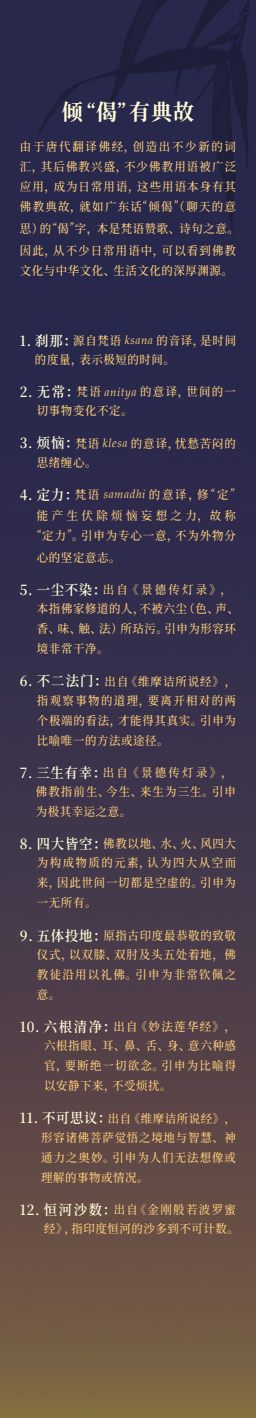
<style>
.page{position:relative;width:256px;height:1418px;background:#fff}
.page>*{position:absolute;margin:0;border:0;box-sizing:border-box;transform-origin:0 0}
.t1{font:200 22px "Noto Serif SC";color:#fffbd6;scale:.95 1}
.t2{font:200 12px/19.7px "Noto Serif SC";letter-spacing:.08em;color:#fece7a;text-align:justify;scale:.95 1}
.t3{font:200 12px/20px "Noto Serif SC";letter-spacing:.05em;color:#fece7a;scale:.95 1}
.t4{font:200 12px/20px "Noto Serif SC";letter-spacing:.1em;color:#fece7a;scale:.95 1}
.t5{font:200 12px "Noto Serif SC";letter-spacing:.3em;color:#fece7a;scale:.95 1}
.s1{font-family:"ST Kaiti SC";font-weight:700}
.s2{font-family:"ST Kaiti SC";font-weight:400}
.s3{font-size:14px;color:#fffbd6}
.s4{font-family:"Palatino";font-weight:400;font-style:italic}
</style>
<div class="page">
<img style="left:0;top:0;width:255px;height:1417px">
<p class="t1" style="left:62px;top:100px;width:140px">倾 <span class="s1">“</span>偈<span class="s1">”</span>有典故</p>
<p class="t2" style="left:20px;top:137px;width:228px;line-height:20px">由于唐代翻译佛经，创造出不少新的词汇，其后佛教兴盛，不少佛教用语被广泛应用，成为日常用语，这些用语本身有其佛教典故，就如广东话<span class="s2">“</span>倾偈（聊天的意</p>
<p class="t3" style="left:20px;top:194px;width:231px;line-height:23.2px;text-indent:153px"><span class="s2">”<br></span>思）的<span class="s2">“</span>偈<span class="s2">”</span>字，本是梵语赞歌、诗句之意。</p>
<p class="t3" style="left:20px;top:241px;width:228px">因此，从不少日常用语中，可以看到佛教文化与中华文化、生活文化的深厚渊源。</p>
<p class="t3" style="left:35px;top:331px;width:212px;line-height:19px;text-indent:-15px"><span class="s3">1. 刹那：</span>源自梵语 <span class="s4">ksana</span> 的音译，是时间的度量，表示极短的时间。</p>
<p class="t2" style="left:37px;top:382px;width:210px;line-height:19px;text-indent:-17px"><span class="s3">2. 无常：</span>梵语 <span class="s4">anitya</span> 的意译，世间的一切事物变化不定。</p>
<p class="t2" style="left:37px;top:434px;width:210px;line-height:19px;text-indent:-17px"><span class="s3">3. 烦恼：</span>梵语 <span class="s4">klesa</span> 的意译，忧愁苦闷的思绪缠心。</p>
<p class="t2" style="left:20px;top:485px;width:227px"><span class="s3">4. 定力：</span>梵语 <span class="s4">samadhi</span> 的意译，修<span class="s2">“</span>定<span class="s2">”</span></p>
<p class="t5" style="left:37px;top:508px;width:210px">能产生伏除烦恼妄想之力，故称</p>
<p class="t2" style="left:37px;top:525px;width:210px;line-height:22px"><span class="s2">“</span>定力<span class="s2">”</span>。引申为专心一意，不为外物分心的坚定意志。</p>
<p class="t2" style="left:20px;top:580px;width:224px"><span class="s3">5. 一尘不染：</span>出自《景德传灯录》，</p>
<p class="t3" style="left:37px;top:599px;width:213px">本指佛家修道的人，不被六尘（色、声、香、味、触、法）所玷污。引申为形容环境非常干净。</p>
<p class="t2" style="left:37px;top:671px;width:210px;text-indent:-17px"><span class="s3">6. 不二法门：</span>出自《维摩诘所说经》，指观察事物的道理，要离开相对的两个极端的看法，才能得其真实。引申为比喻唯一的方法或途径。</p>
<p class="t2" style="left:20px;top:763px;width:225px"><span class="s3">7. 三生有幸：</span>出自《景德传灯录》，</p>
<p class="t4" style="left:36px;top:782px;width:212px">佛教指前生、今生、来生为三生。引申为极其幸运之意。</p>
<p class="t2" style="left:37px;top:834px;width:210px;text-indent:-17px"><span class="s3">8. 四大皆空：</span>佛教以地、水、火、风四大为构成物质的元素，认为四大从空而来，因此世间一切都是空虚的。引申为一无所有。</p>
<p class="t2" style="left:37px;top:925px;width:210px;text-indent:-17px"><span class="s3">9. 五体投地：</span>原指古印度最恭敬的致敬仪式，以双膝、双肘及头五处着地，佛教徒沿用以礼佛。引申为非常钦佩之意。</p>
<p class="t2" style="left:44px;top:1017px;width:203px;text-indent:-24px"><span class="s3">10. 六根清净：</span>出自《妙法莲华经》，六根指眼、耳、鼻、舌、身、意六种感官，要断绝一切欲念。引申为比喻得以安静下来，不受烦扰。</p>
<p class="t2" style="left:41px;top:1108px;width:206px;text-indent:-21px"><span class="s3">11. 不可思议：</span>出自《维摩诘所说经》，形容诸佛菩萨觉悟之境地与智慧、神通力之奥妙。引申为人们无法想像或理解的事物或情况。</p>
<p class="t3" style="left:20px;top:1200px;width:231px;line-height:19px;text-align:right"><span class="s3">12. 恒河沙数：</span>出自《金刚般若波罗蜜经》，指印度恒河的沙多到不可计数。</p>
</div>
